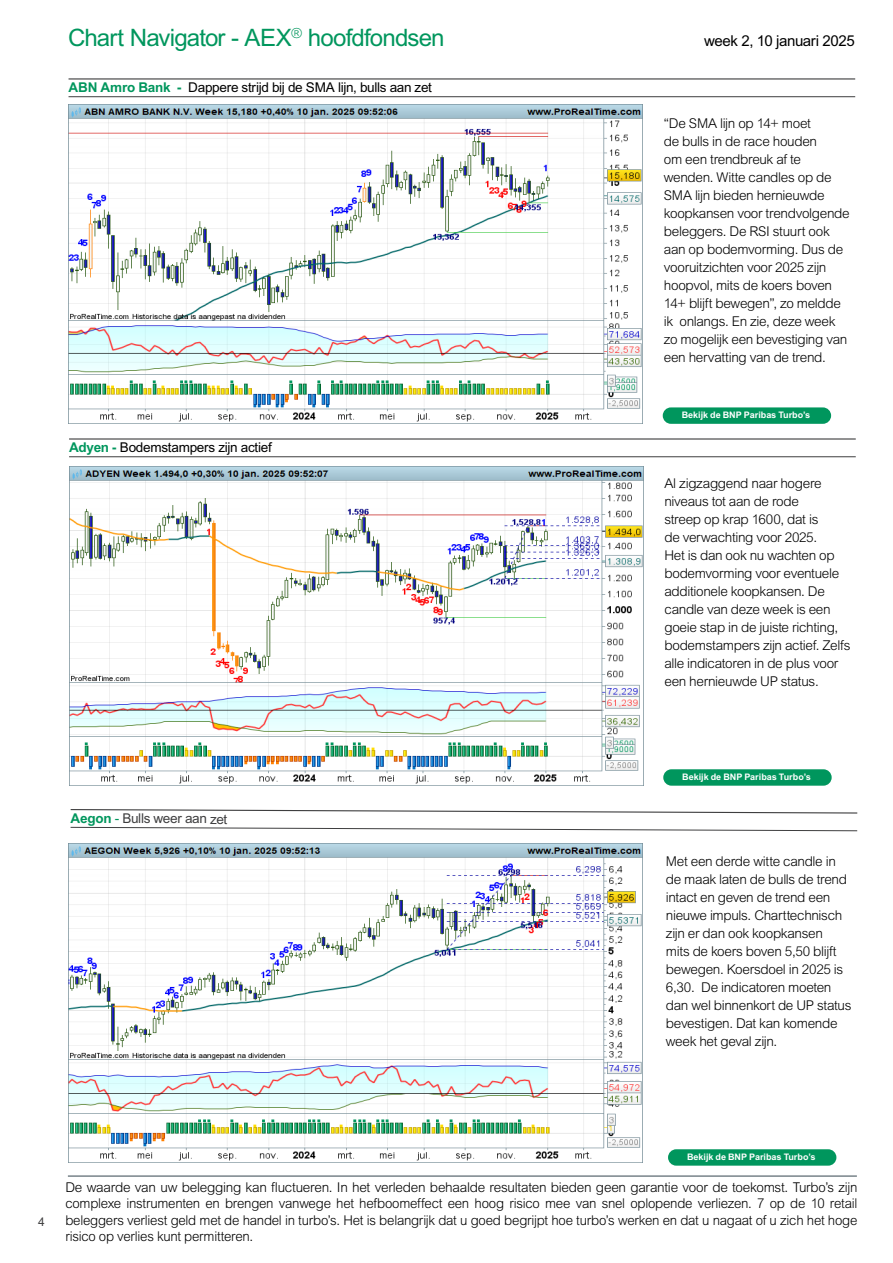
<style>
.page{position:relative;width:893px;height:1263px;background:#fff}
.page>*{position:absolute;margin:0;border:0;box-sizing:border-box;transform-origin:0 0}
.Heading_Table_Double{font:24px "Arial MT Std";letter-spacing:-.035em;color:#00965d}
.Heading_Table_Double-2{font:15px "Arial MT Std";letter-spacing:-.025em;color:#000}
.Body{font:300 13.5px/18px "Arial MT Std";letter-spacing:-.025em;color:#000}
.t1{font:13.5px "Arial MT Std";letter-spacing:-.02em;color:#000}
.t2{font:13.5px "Arial MT Std";letter-spacing:-.025em;color:#3e3e3f}
.t3{font:12px "Arial MT Std";color:#3e3e3f}
.t4{font:700 9px "Arial MT Std";color:#fff}
.s1{font-weight:700;color:#00965d}
.s2{color:#00965d}
</style>
<div class="page">
<hr style="left:68px;top:1175px;width:789px;height:2px;background:#78848a">
<hr style="left:69px;top:438px;width:787px;height:2px;background:#3e3e3f">
<hr style="left:69px;top:456px;width:787px;height:1px;background:#3e3e3f">
<img style="left:69px;top:467px;width:574px;height:319px">
<div style="left:663px;top:769px;width:169px;height:17px;background:#00965d;border-radius:8px"></div>
<svg style="left:70px;top:809px;width:788px;height:5px"></svg>
<svg style="left:70px;top:827px;width:788px;height:4px"></svg>
<img style="left:68px;top:844px;width:574px;height:319px">
<div style="left:668px;top:1149px;width:168px;height:17px;background:#00965d;border-radius:8px"></div>
<hr style="left:69px;top:78px;width:786px;height:2px;background:#3e3e3f">
<hr style="left:69px;top:96px;width:786px;height:1px;background:#3e3e3f">
<img style="left:69px;top:105px;width:574px;height:319px">
<div style="left:663px;top:407px;width:168px;height:17px;background:#00965d;border-radius:8px"></div>
<p class="Heading_Table_Double" style="left:68px;top:24px;width:378px">Chart Navigator - AEX<sup>®</sup> hoofdfondsen</p>
<p class="Heading_Table_Double-2" style="left:704px;top:32px;width:152px">week 2, 10 januari 2025</p>
<p class="t1" style="left:69px;top:80px;width:365px"><span class="s1">ABN Amro Bank -</span> Dappere strijd bij de SMA lijn, bulls aan zet</p>
<p class="t1" style="left:69px;top:440px;width:204px"><span class="s1">Adyen -</span> Bodemstampers zijn actief</p>
<p class="t2" style="left:71px;top:811px;width:158px"><span class="s1">Aegon</span> <span class="s2">-</span> Bulls weer aan zet</p>
<p class="Body" style="left:664px;top:115px;width:187px">“De SMA lijn op 14+ moet<br>de bulls in de race houden<br>om een trendbreuk af te wenden. Witte candles op de<br>SMA lijn bieden hernieuwde koopkansen voor trendvolgende beleggers. De RSI stuurt ook aan op bodemvorming. Dus de vooruitzichten voor 2025 zijn hoopvol, mits de koers boven<br>14+ blijft bewegen”, zo meldde ik onlangs. En zie, deze week zo mogelijk een bevestiging van een hervatting van de trend.</p>
<p class="t4" style="left:682px;top:410px;width:130px">Bekijk de BNP Paribas Turbo’s</p>
<p class="Body" style="left:664px;top:475px;width:188px">Al zigzaggend naar hogere niveaus tot aan de rode<br>streep op krap 1600, dat is<br>de verwachting voor 2025.<br>Het is dan ook nu wachten op bodemvorming voor eventuele additionele koopkansen. De candle van deze week is een goeie stap in de juiste richting, bodemstampers zijn actief. Zelfs alle indicatoren in de plus voor een hernieuwde UP status.</p>
<p class="t4" style="left:682px;top:772px;width:130px">Bekijk de BNP Paribas Turbo’s</p>
<p class="Body" style="left:666px;top:853px;width:187px">Met een derde witte candle in de maak laten de bulls de trend intact en geven de trend een nieuwe impuls. Charttechnisch zijn er dan ook koopkansen<br>mits de koers boven 5,50 blijft bewegen. Koersdoel in 2025 is<br>6,30. De indicatoren moeten dan wel binnenkort de UP status bevestigen. Dat kan komende week het geval zijn.</p>
<p class="t3" style="left:38px;top:1215px;width:8px">4</p>
<p class="t4" style="left:687px;top:1152px;width:130px">Bekijk de BNP Paribas Turbo’s</p>
<p class="Body" style="left:65px;top:1179px;width:794px;line-height:16.5px;text-align:justify">De waarde van uw belegging kan fluctueren. In het verleden behaalde resultaten bieden geen garantie voor de toekomst. Turbo’s zijn complexe instrumenten en brengen vanwege het hefboomeffect een hoog risico mee van snel oplopende verliezen. 7 op de 10 retail beleggers verliest geld met de handel in turbo’s. Het is belangrijk dat u goed begrijpt hoe turbo’s werken en dat u nagaat of u zich het hoge risico op verlies kunt permitteren.</p>
</div>
